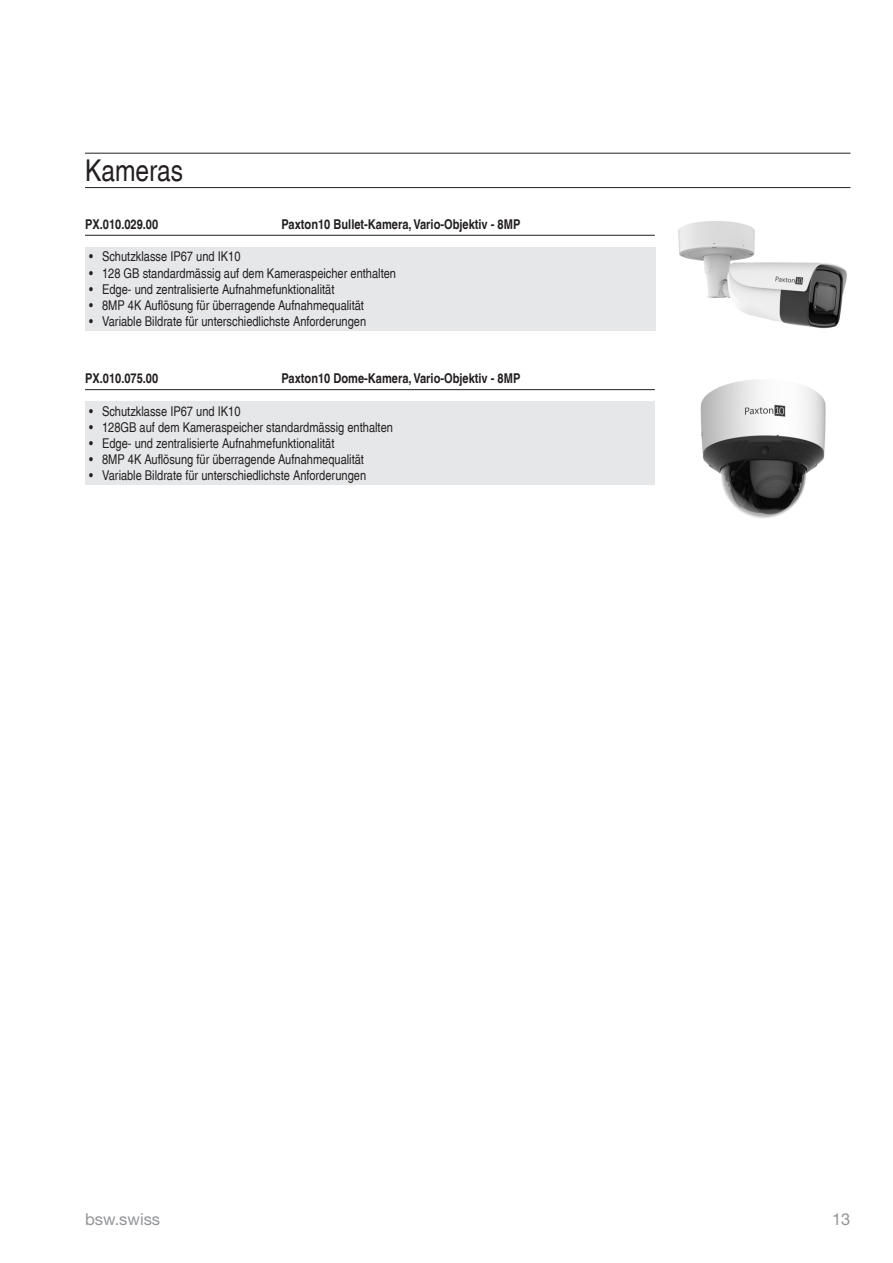
<style>
.page{position:relative;width:893px;height:1263px;background:#fff}
.page>*{position:absolute;margin:0;border:0;box-sizing:border-box;transform-origin:0 0}
.t1{font:condensed 30px "Helvetica LT";color:#231f20}
.t2{font:16.5px "Helvetica Neue LT Pro";color:#939598}
.t3{font:condensed 13.5px "Helvetica LT";color:#231f20}
.t4{font:700 condensed 13.5px "Helvetica LT";color:#231f20}
</style>
<div class="page">
<hr style="left:85px;top:153px;width:765px;height:1px;background:#231f20">
<hr style="left:85px;top:187px;width:765px;height:1px;background:#231f20">
<hr style="left:85px;top:235px;width:570px;height:1px;background:#231f20">
<div style="left:85px;top:247px;width:571px;height:83px;background:#e6e7e9"></div>
<img style="left:678px;top:221px;width:169px;height:108px">
<hr style="left:85px;top:389px;width:570px;height:1px;background:#231f20">
<div style="left:85px;top:402px;width:570px;height:83px;background:#e6e7e9"></div>
<img style="left:700px;top:380px;width:126px;height:138px">
<h1 class="t1" style="left:85px;top:152px;width:100px">Kameras</h1>
<p class="t4" style="left:85px;top:216px;width:75px">PX.010.029.00</p>
<p class="t4" style="left:282px;top:216px;width:240px">Paxton10 Bullet-Kamera, Vario-Objektiv - 8MP</p>
<p class="t3" style="left:89px;top:248px;width:153px">• Schutzklasse IP67 und IK10</p>
<p class="t3" style="left:89px;top:265px;width:308px">• 128 GB standardmässig auf dem Kameraspeicher enthalten</p>
<p class="t3" style="left:89px;top:281px;width:247px">• Edge- und zentralisierte Aufnahmefunktionalität</p>
<p class="t3" style="left:89px;top:297px;width:276px">• 8MP 4K Auflösung für überragende Aufnahmequalität</p>
<p class="t3" style="left:89px;top:313px;width:278px">• Variable Bildrate für unterschiedlichste Anforderungen</p>
<p class="t4" style="left:85px;top:370px;width:75px">PX.010.075.00</p>
<p class="t4" style="left:282px;top:370px;width:240px">Paxton10 Dome-Kamera, Vario-Objektiv - 8MP</p>
<p class="t3" style="left:89px;top:403px;width:153px">• Schutzklasse IP67 und IK10</p>
<p class="t3" style="left:89px;top:419px;width:305px">• 128GB auf dem Kameraspeicher standardmässig enthalten</p>
<p class="t3" style="left:89px;top:435px;width:247px">• Edge- und zentralisierte Aufnahmefunktionalität</p>
<p class="t3" style="left:89px;top:451px;width:276px">• 8MP 4K Auflösung für überragende Aufnahmequalität</p>
<p class="t3" style="left:89px;top:468px;width:278px">• Variable Bildrate für unterschiedlichste Anforderungen</p>
<p class="t2" style="left:85px;top:1209px;width:77px">bsw.swiss</p>
<p class="t2" style="left:832px;top:1209px;width:20px">13</p>
</div>
